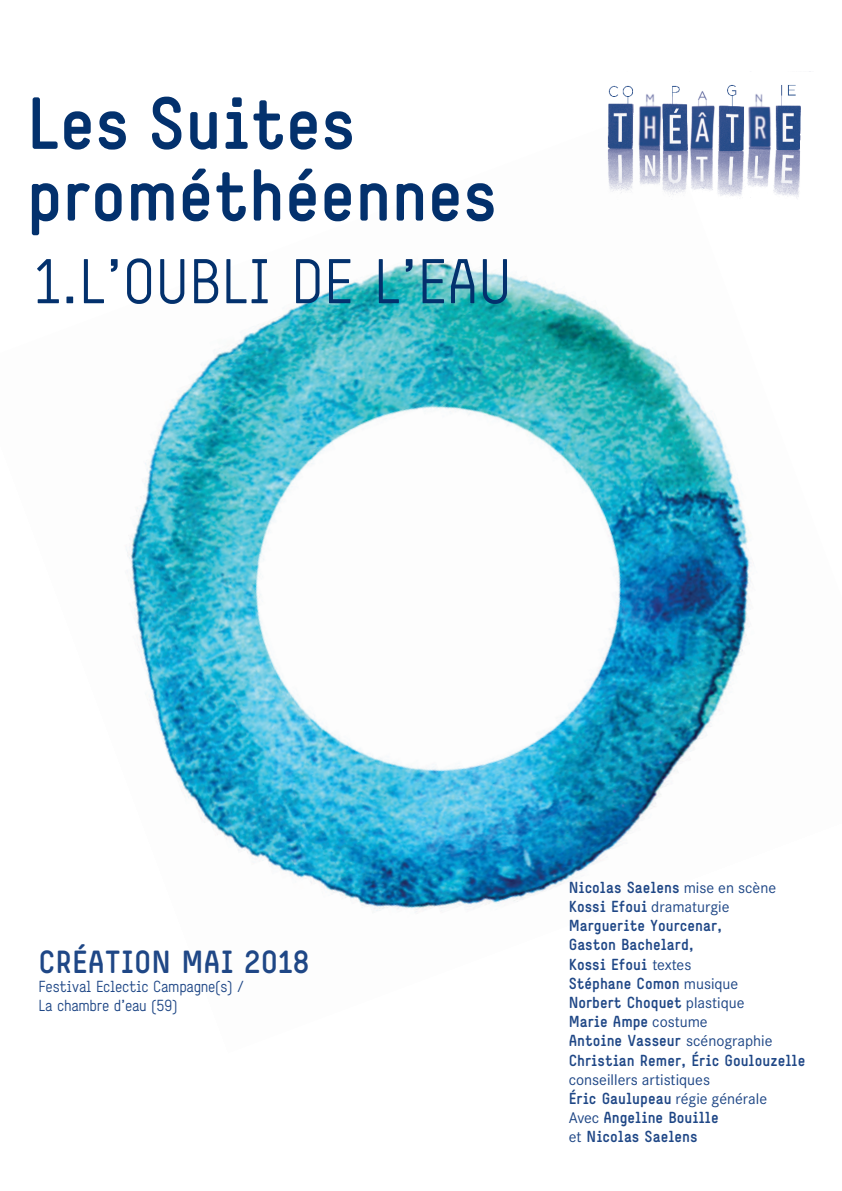
<style>
.page{position:relative;width:842px;height:1191px;background:#fff}
.page>*{position:absolute;margin:0;border:0;box-sizing:border-box;transform-origin:0 0}
.t1{font:63px "Simple KBA Regular Gamma";color:#03316d}
.t2{font:32px "Simple KBA Bold Gamma";color:#1f4786}
.t3{font:16px/19.2px "Simple KBA Bold Gamma";color:#1f4786}
.t4{font:16px/19.2px "Simple KBA Regular Gamma";letter-spacing:-.02em;color:#1f4786}
.t5{font:16px "Corporate S";color:#1f4786}
.s1{font-family:"Corporate S"}
.s2{font-family:"Simple KBA Bold Gamma"}
</style>
<div class="page">
<img style="left:31px;top:107px;width:720px;height:806px">
<img style="left:593px;top:71px;width:218px;height:129px">
<svg style="left:32px;top:169px;width:462px;height:66px"></svg>
<svg style="left:33px;top:97px;width:319px;height:53px"></svg>
<h1 class="t1" style="left:34px;top:245px;width:479px">1.L’OUBLI DE L’EAU</h1>
<h2 class="t2" style="left:39px;top:943px;width:273px">CRÉATION MAI 2018</h2>
<p class="t4" style="left:39px;top:976px;width:207px">Festival Eclectic Campagne(s) /<br>La chambre d’eau (59)</p>
<p class="t3" style="left:569px;top:877px;width:209px">Nicolas Saelens <span class="s1">mise en scène</span></p>
<p class="t5" style="left:569px;top:897px;width:162px"><span class="s2">Kossi Efoui</span> dramaturgie</p>
<p class="t3" style="left:569px;top:915px;width:238px">Marguerite Yourcenar,<br>Gaston Bachelard,<br>Kossi Efoui <span class="s1">textes<br></span>Stéphane Comon <span class="s1">musique<br></span>Norbert Choquet <span class="s1">plastique<br></span>Marie Ampe <span class="s1">costume<br></span>Antoine Vasseur <span class="s1">scénographie<br></span>Christian Remer, Éric Goulouzelle</p>
<p class="t5" style="left:569px;top:1070px;width:143px">conseillers artistiques</p>
<p class="t3" style="left:569px;top:1088px;width:200px">Éric Gaulupeau <span class="s1">régie générale<br>Avec</span> Angeline Bouille<br><span class="s1">et</span> Nicolas Saelens</p>
</div>
